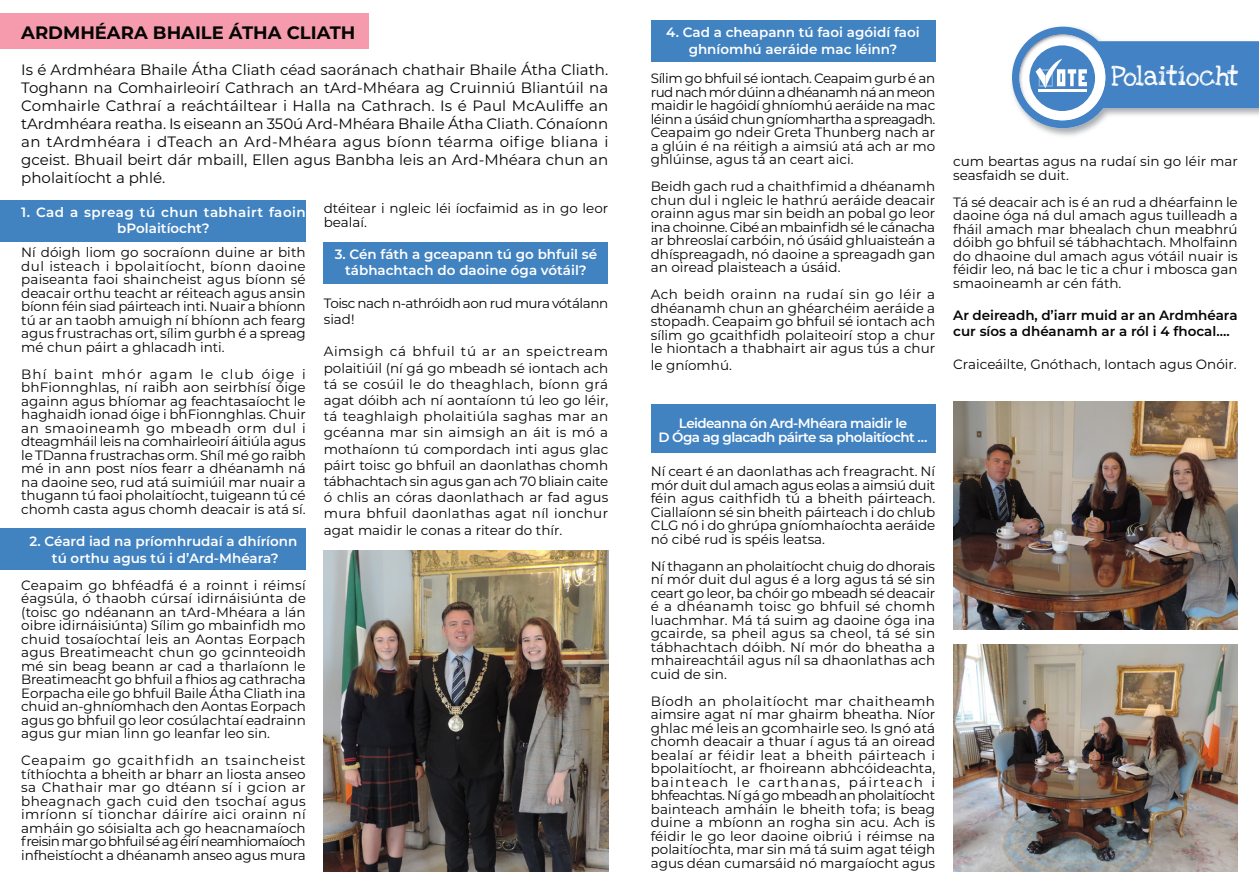
<style>
.page{position:relative;width:1259px;height:893px;background:#fff}
.page>*{position:absolute;margin:0;border:0;box-sizing:border-box;transform-origin:0 0}
.t1{font:19.5px "Love Ya Like A Sister";color:#fff}
.t2{font:700 18px "Montserrat";color:#040503}
.t3{font:15px/18px "Montserrat";color:#040503;text-align:justify}
.t4{font:13.5px/13.5px "Montserrat";color:#040503;text-align:justify}
.t5{font:600 13.5px/16.2px "Montserrat";color:#fff;text-align:center}
.t6{font:600 13.5px/16.2px "Montserrat";color:#040503}
.t7{font:600 13.5px "Montserrat";letter-spacing:-.04em;color:#fff}
.t8{font:600 13.5px/16.2px "Montserrat";letter-spacing:.035em;color:#fff;text-align:center}
.t9{font:13.5px/16.2px "Montserrat";letter-spacing:-.03em;color:#040503}
</style>
<div class="page">
<div style="left:0;top:13px;width:369px;height:36px;background:#f59bad"></div>
<div style="left:651px;top:404px;width:284px;height:49px;background:#4182c1"></div>
<div style="left:651px;top:20px;width:284px;height:42px;background:#4182c1"></div>
<div style="left:0;top:200px;width:306px;height:42px;background:#4182c1"></div>
<div style="left:0;top:528px;width:306px;height:42px;background:#4182c1"></div>
<div style="left:324px;top:242px;width:284px;height:42px;background:#4182c1"></div>
<img style="left:953px;top:644px;width:284px;height:228px">
<img style="left:324px;top:550px;width:284px;height:322px">
<img style="left:953px;top:401px;width:284px;height:228px">
<img style="left:1011px;top:76px;width:1px;height:12px">
<svg style="left:1012px;top:27px;width:247px;height:101px"></svg>
<hr style="left:1038px;top:89px;width:49px;height:3px;background:#fff">
<p class="t2" style="left:21px;top:19px;width:336px">ARDMHÉARA BHAILE ÁTHA CLIATH</p>
<p class="t3" style="left:21px;top:60px;width:588px">Is é Ardmhéara Bhaile Átha Cliath céad saoránach chathair Bhaile Átha Cliath.<br>Toghann na Comhairleoirí Cathrach an tArd-Mhéara ag Cruinniú Bliantúil na Comhairle Cathraí a reáchtáiltear i Halla na Cathrach. Is é Paul McAuliffe an tArdmhéara reatha. Is eiseann an 350ú Ard-Mhéara Bhaile Átha Cliath. Cónaíonn an tArdmhéara i dTeach an Ard-Mhéara agus bíonn téarma oifige bliana i gceist. Bhuail beirt dár mbaill, Ellen agus Banbha leis an Ard-Mhéara chun an pholaitíocht a phlé.</p>
<p class="t8" style="left:21px;top:204px;width:286px">1. Cad a spreag tú chun tabhairt faoin bPolaitíocht?</p>
<p class="t4" style="left:21px;top:245px;width:286px">Ní dóigh liom go socraíonn duine ar bith dul isteach i bpolaitíocht, bíonn daoine paiseanta faoi shaincheist agus bíonn sé deacair orthu teacht ar réiteach agus ansin bíonn féin siad páirteach inti. Nuair a bhíonn tú ar an taobh amuigh ní bhíonn ach fearg agus frustrachas ort, sílim gurbh é a spreag mé chun páirt a ghlacadh inti.</p>
<p class="t4" style="left:21px;top:367px;width:286px">Bhí baint mhór agam le club óige i bhFionnghlas, ní raibh aon seirbhísí óige againn agus bhíomar ag feachtasaíocht le haghaidh ionad óige i bhFionnghlas. Chuir an smaoineamh go mbeadh orm dul i dteagmháil leis na comhairleoirí áitiúla agus le TDanna frustrachas orm. Shíl mé go raibh mé in ann post níos fearr a dhéanamh ná na daoine seo, rud atá suimiúil mar nuair a thugann tú faoi pholaitíocht, tuigeann tú cé chomh casta agus chomh deacair is atá sí.</p>
<p class="t5" style="left:30px;top:533px;width:269px">2. Céard iad na príomhrudaí a dhíríonn</p>
<p class="t5" style="left:52px;top:549px;width:228px">tú orthu agus tú i d’Ard-Mhéara?</p>
<p class="t4" style="left:21px;top:577px;width:286px">Ceapaim go bhféadfá é a roinnt i réimsí éagsúla, ó thaobh cúrsaí idirnáisiúnta de (toisc go ndéanann an tArd-Mhéara a lán oibre idirnáisiúnta) Sílim go mbainfidh mo chuid tosaíochtaí leis an Aontas Eorpach agus Breatimeacht chun go gcinnteoidh mé sin beag beann ar cad a tharlaíonn le Breatimeacht go bhfuil a fhios ag cathracha Eorpacha eile go bhfuil Baile Átha Cliath ina chuid an-ghníomhach den Aontas Eorpach agus go bhfuil go leor cosúlachtaí eadrainn agus gur mian linn go leanfar leo sin.</p>
<p class="t4" style="left:21px;top:753px;width:286px">Ceapaim go gcaithfidh an tsaincheist títhíochta a bheith ar bharr an liosta anseo sa Chathair mar go dtéann sí i gcion ar bheagnach gach cuid den tsochaí agus imríonn sí tionchar dáiríre aici orainn ní amháin go sóisialta ach go heacnamaíoch freisin mar go bhfuil sé ag éirí neamhiomaíoch infheistíocht a dhéanamh anseo agus mura</p>
<p class="t4" style="left:324px;top:201px;width:286px">dtéitear i ngleic léi íocfaimid as in go leor bealaí.</p>
<p class="t5" style="left:335px;top:246px;width:264px">3. Cén fáth a gceapann tú go bhfuil sé tábhachtach do daoine óga vótáil?</p>
<p class="t9" style="left:324px;top:294px;width:286px">Toisc nach n-athróidh aon rud mura vótálann siad!</p>
<p class="t4" style="left:324px;top:343px;width:286px;line-height:16.2px">Aimsigh cá bhfuil tú ar an speictream polaitiúil (ní gá go mbeadh sé iontach ach tá se cosúil le do theaghlach, bíonn grá agat dóibh ach ní aontaíonn tú leo go léir, tá teaghlaigh pholaitiúla saghas mar an gcéanna mar sin aimsigh an áit is mó a mothaíonn tú compordach inti agus glac páirt toisc go bhfuil an daonlathas chomh tábhachtach sin agus gan ach 70 bliain caite ó chlis an córas daonlathach ar fad agus mura bhfuil daonlathas agat níl ionchur agat maidir le conas a ritear do thír.</p>
<p class="t5" style="left:666px;top:24px;width:255px">4. Cad a cheapann tú faoi agóidí faoi ghníomhú aeráide mac léinn?</p>
<p class="t4" style="left:651px;top:71px;width:286px">Sílim go bhfuil sé iontach. Ceapaim gurb é an rud nach mór dúinn a dhéanamh ná an meon maidir le hagóidí ghníomhú aeráide na mac léinn a úsáid chun gníomhartha a spreagadh.<br>Ceapaim go ndeir Greta Thunberg nach ar a glúin é na réitigh a aimsiú atá ach ar mo ghlúinse, agus tá an ceart aici.</p>
<p class="t4" style="left:651px;top:179px;width:286px">Beidh gach rud a chaithfimid a dhéanamh chun dul i ngleic le hathrú aeráide deacair orainn agus mar sin beidh an pobal go leor ina choinne. Cibé an mbainfidh sé le cánacha ar bhreoslaí carbóin, nó úsáid ghluaisteán a dhíspreagadh, nó daoine a spreagadh gan an oiread plaisteach a úsáid.</p>
<p class="t4" style="left:651px;top:287px;width:286px">Ach beidh orainn na rudaí sin go léir a dhéanamh chun an ghéarchéim aeráide a stopadh. Ceapaim go bhfuil sé iontach ach sílim go gcaithfidh polaiteoirí stop a chur le hiontach a thabhairt air agus tús a chur</p>
<p class="t4" style="left:651px;top:358px;width:83px">le gníomhú.</p>
<p class="t1" style="left:1111px;top:60px;width:129px">Polaitíocht</p>
<p class="t4" style="left:953px;top:154px;width:286px">cum beartas agus na rudaí sin go léir mar seasfaidh se duit.</p>
<p class="t4" style="left:953px;top:195px;width:286px">Tá sé deacair ach is é an rud a dhéarfainn le daoine óga ná dul amach agus tuilleadh a fháil amach mar bhealach chun meabhrú dóibh go bhfuil sé tábhachtach. Mholfainn do dhaoine dul amach agus vótáil nuair is féidir leo, ná bac le tic a chur i mbosca gan smaoineamh ar cén fáth.</p>
<p class="t6" style="left:953px;top:307px;width:286px">Ar deireadh, d’iarr muid ar an Ardmhéara cur síos a dhéanamh ar a ról i 4 fhocal….</p>
<p class="t4" style="left:953px;top:357px;width:285px">Craiceáilte, Gnóthach, Iontach agus Onóir.</p>
<p class="t7" style="left:679px;top:414px;width:230px">Leideanna ón Ard-Mhéara maidir le</p>
<p class="t7" style="left:658px;top:427px;width:270px">D Óga ag glacadh páirte sa pholaitíocht …</p>
<p class="t4" style="left:651px;top:464px;width:286px">Ní ceart é an daonlathas ach freagracht. Ní mór duit dul amach agus eolas a aimsiú duit féin agus caithfidh tú a bheith páirteach.<br>Ciallaíonn sé sin bheith páirteach i do chlub CLG nó i do ghrúpa gníomhaíochta aeráide nó cibé rud is spéis leatsa.</p>
<p class="t4" style="left:651px;top:559px;width:286px">Ní thagann an pholaitíocht chuig do dhorais ní mór duit dul agus é a lorg agus tá sé sin ceart go leor, ba chóir go mbeadh sé deacair é a dhéanamh toisc go bhfuil sé chomh luachmhar. Má tá suim ag daoine óga ina gcairde, sa pheil agus sa cheol, tá sé sin tábhachtach dóibh. Ní mór do bheatha a mhaireachtáil agus níl sa dhaonlathas ach cuid de sin.</p>
<p class="t4" style="left:651px;top:694px;width:286px">Bíodh an pholaitíocht mar chaitheamh aimsire agat ní mar ghairm bheatha. Níor ghlac mé leis an gcomhairle seo. Is gnó atá chomh deacair a thuar í agus tá an oiread bealaí ar féidir leat a bheith páirteach i bpolaitíocht, ar fhoireann abhcóideachta, bainteach le carthanas, páirteach i bhfeachtas. Ní gá go mbeadh an pholaitíocht bainteach amháin le bheith tofa; is beag duine a mbíonn an rogha sin acu. Ach is féidir le go leor daoine oibriú i réimse na polaitíochta, mar sin má tá suim agat téigh agus déan cumarsáid nó margaíocht agus</p>
</div>
